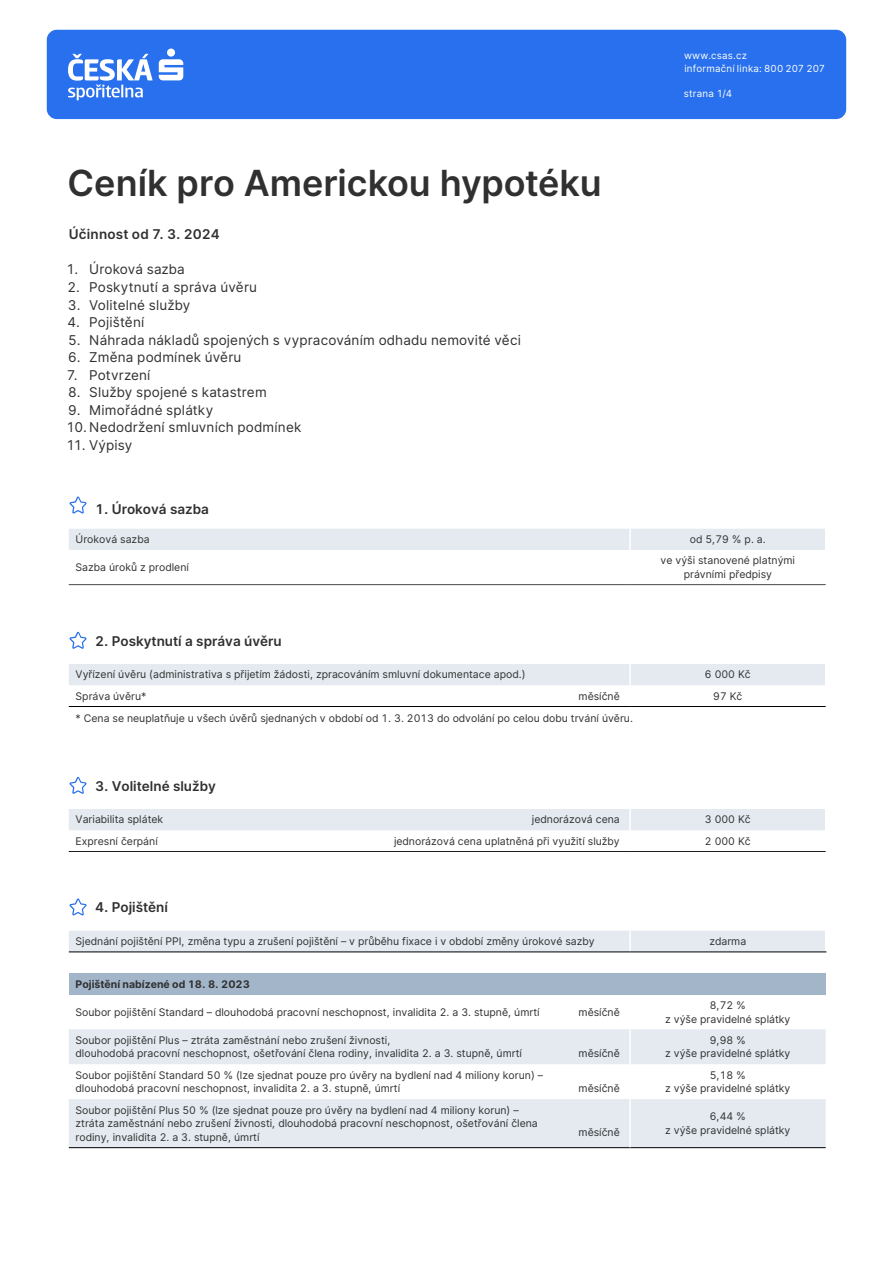
<style>
.page{position:relative;width:893px;height:1263px;background:#fff}
.page>*{position:absolute;margin:0;border:0;box-sizing:border-box;transform-origin:0 0}
.t1{font:600 36px "Inter";letter-spacing:-.005em;color:#303030}
.t2{font:13.5px "Inter";letter-spacing:.015em;color:#303030}
.t3{font:600 13.5px "Inter";color:#303030}
.t4{font:10.5px/13.6px "Inter";color:#303030;text-align:center}
.t5{font:700 10.5px "Inter";color:#303030}
.t6{font:9.75px/12.8px "Inter";letter-spacing:.025em;color:#fff}
</style>
<div class="page">
<div style="left:47px;top:30px;width:799px;height:89px;background:#2870ed;border-radius:10px"></div>
<svg style="left:159px;top:59px;width:24px;height:21px"></svg>
<div style="left:167px;top:49px;width:8px;height:8px;background:#fff;border-radius:50%"></div>
<svg style="left:68px;top:54px;width:85px;height:46px"></svg>
<div style="left:69px;top:529px;width:756px;height:21px;background:#e4eaf0"></div>
<hr style="left:69px;top:584px;width:561px;height:1px;background:#000">
<hr style="left:630px;top:584px;width:196px;height:1px;background:#000">
<svg style="left:69px;top:496px;width:18px;height:18px"></svg>
<div style="left:69px;top:809px;width:756px;height:21px;background:#e4eaf0"></div>
<hr style="left:69px;top:851px;width:561px;height:1px;background:#000">
<hr style="left:630px;top:851px;width:196px;height:1px;background:#000">
<svg style="left:69px;top:777px;width:18px;height:17px"></svg>
<svg style="left:69px;top:931px;width:757px;height:216px;fill:#e4eaf0"></svg>
<div style="left:69px;top:973px;width:757px;height:21px;background:#a3b5c9"></div>
<hr style="left:629px;top:931px;width:2px;height:20px;background:#fff">
<hr style="left:69px;top:1147px;width:561px;height:1px;background:#000">
<hr style="left:630px;top:1147px;width:196px;height:1px;background:#000">
<svg style="left:825px;top:931px;width:1px;height:20px"></svg>
<hr style="left:69px;top:951px;width:561px;height:1px;background:#000">
<hr style="left:630px;top:951px;width:196px;height:1px;background:#000">
<hr style="left:629px;top:1029px;width:2px;height:35px;background:#fff">
<hr style="left:629px;top:1099px;width:2px;height:48px;background:#fff">
<svg style="left:69px;top:898px;width:18px;height:17px"></svg>
<div style="left:69px;top:664px;width:756px;height:21px;background:#e4eaf0"></div>
<hr style="left:69px;top:706px;width:561px;height:1px;background:#000">
<hr style="left:630px;top:706px;width:196px;height:1px;background:#000">
<svg style="left:69px;top:632px;width:18px;height:17px"></svg>
<h1 class="t1" style="left:68px;top:156px;width:536px">Ceník pro Americkou hypotéku</h1>
<p class="t3" style="left:69px;top:224px;width:153px">Účinnost od 7. 3. 2024</p>
<p class="t2" style="left:67px;top:260px;width:120px">1. Úroková sazba</p>
<p class="t2" style="left:68px;top:277px;width:191px">2. Poskytnutí a správa úvěru</p>
<p class="t2" style="left:68px;top:295px;width:124px">3. Volitelné služby</p>
<p class="t2" style="left:67px;top:312px;width:78px">4. Pojištění</p>
<p class="t2" style="left:68px;top:330px;width:454px">5. Náhrada nákladů spojených s vypracováním odhadu nemovité věci</p>
<p class="t2" style="left:68px;top:347px;width:175px">6. Změna podmínek úvěru</p>
<p class="t2" style="left:67px;top:365px;width:85px">7. Potvrzení</p>
<p class="t2" style="left:68px;top:383px;width:200px">8. Služby spojené s katastrem</p>
<p class="t2" style="left:68px;top:400px;width:146px">9. Mimořádné splátky</p>
<p class="t2" style="left:67px;top:418px;width:236px">10. Nedodržení smluvních podmínek</p>
<p class="t2" style="left:67px;top:435px;width:67px">11. Výpisy</p>
<p class="t6" style="left:684px;top:49px;width:143px">www.csas.cz<br>informační linka: 800 207 207</p>
<p class="t6" style="left:684px;top:87px;width:50px">strana 1/4</p>
<p class="t3" style="left:95px;top:499px;width:115px">1. Úroková sazba</p>
<p class="t4" style="left:76px;top:532px;width:76px">Úroková sazba</p>
<p class="t4" style="left:690px;top:532px;width:77px">od 5,79 % p. a.</p>
<p class="t4" style="left:76px;top:560px;width:115px">Sazba úroků z prodlení</p>
<p class="t4" style="left:661px;top:553px;width:136px">ve výši stanovené platnými právními předpisy</p>
<p class="t3" style="left:95px;top:631px;width:188px">2. Poskytnutí a správa úvěru</p>
<p class="t4" style="left:76px;top:667px;width:451px">Vyřízení úvěru (administrativa s přijetím žádosti, zpracováním smluvní dokumentace apod.)</p>
<p class="t4" style="left:705px;top:667px;width:47px">6 000 Kč</p>
<p class="t4" style="left:76px;top:689px;width:72px">Správa úvěru*</p>
<p class="t4" style="left:578px;top:689px;width:43px">měsíčně</p>
<p class="t4" style="left:713px;top:689px;width:31px">97 Kč</p>
<p class="t4" style="left:76px;top:711px;width:559px">* Cena se neuplatňuje u všech úvěrů sjednaných v období od 1. 3. 2013 do odvolání po celou dobu trvání úvěru.</p>
<p class="t3" style="left:95px;top:776px;width:122px">3. Volitelné služby</p>
<p class="t4" style="left:76px;top:813px;width:89px">Variabilita splátek</p>
<p class="t4" style="left:532px;top:813px;width:89px">jednorázová cena</p>
<p class="t4" style="left:705px;top:813px;width:47px">3 000 Kč</p>
<p class="t4" style="left:76px;top:834px;width:84px">Expresní čerpání</p>
<p class="t4" style="left:394px;top:834px;width:227px">jednorázová cena uplatněná při využití služby</p>
<p class="t4" style="left:705px;top:834px;width:47px">2 000 Kč</p>
<p class="t3" style="left:95px;top:897px;width:74px">4. Pojištění</p>
<p class="t4" style="left:76px;top:934px;width:521px">Sjednání pojištění PPI, změna typu a zrušení pojištění – v průběhu fixace i v období změny úrokové sazby</p>
<p class="t4" style="left:709px;top:934px;width:38px">zdarma</p>
<p class="t5" style="left:76px;top:976px;width:176px">Pojištění nabízené od 18. 8. 2023</p>
<p class="t4" style="left:76px;top:1005px;width:466px">Soubor pojištění Standard – dlouhodobá pracovní neschopnost, invalidita 2. a 3. stupně, úmrtí</p>
<p class="t4" style="left:578px;top:1005px;width:43px">měsíčně</p>
<p class="t4" style="left:665px;top:998px;width:127px">8,72 %<br>z výše pravidelné splátky</p>
<p class="t4" style="left:76px;top:1033px;width:448px;text-align:left">Soubor pojištění Plus – ztráta zaměstnání nebo zrušení živnosti,<br>dlouhodobá pracovní neschopnost, ošetřování člena rodiny, invalidita 2. a 3. stupně, úmrtí</p>
<p class="t4" style="left:665px;top:1033px;width:127px">9,98 %<br>z výše pravidelné splátky</p>
<p class="t4" style="left:578px;top:1046px;width:43px">měsíčně</p>
<p class="t4" style="left:76px;top:1068px;width:469px;text-align:left">Soubor pojištění Standard 50 % (lze sjednat pouze pro úvěry na bydlení nad 4 miliony korun) – dlouhodobá pracovní neschopnost, invalidita 2. a 3. stupně, úmrtí</p>
<p class="t4" style="left:76px;top:1103px;width:464px;text-align:left">Soubor pojištění Plus 50 % (lze sjednat pouze pro úvěry na bydlení nad 4 miliony korun) – ztráta zaměstnání nebo zrušení živnosti, dlouhodobá pracovní neschopnost, ošetřování člena rodiny, invalidita 2. a 3. stupně, úmrtí</p>
<p class="t4" style="left:578px;top:1081px;width:43px">měsíčně</p>
<p class="t4" style="left:578px;top:1125px;width:43px">měsíčně</p>
<p class="t4" style="left:665px;top:1068px;width:127px">5,18 %<br>z výše pravidelné splátky</p>
<p class="t4" style="left:665px;top:1109px;width:127px">6,44 %<br>z výše pravidelné splátky</p>
</div>
